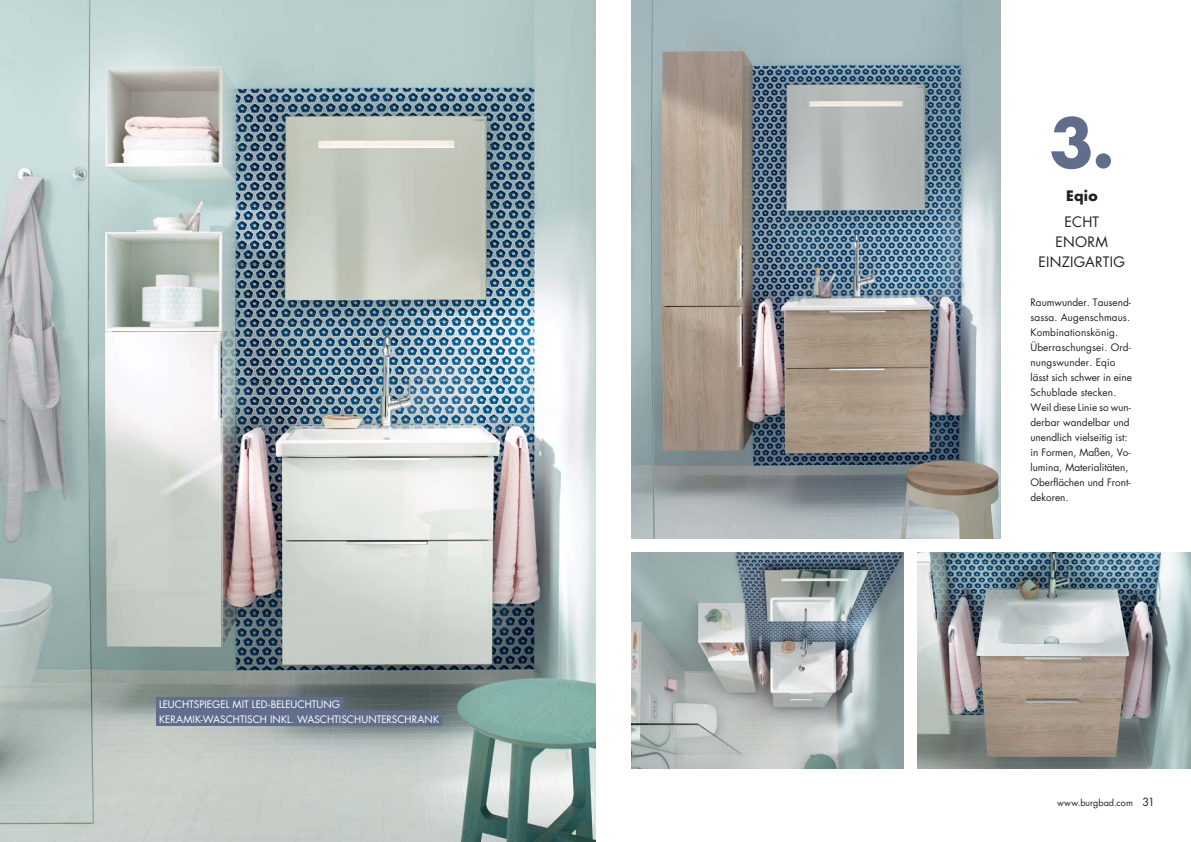
<style>
.page{position:relative;width:1191px;height:842px;background:#fff}
.page>*{position:absolute;margin:0;border:0;box-sizing:border-box;transform-origin:0 0}
.t1{font:700 65px "Futura Std";color:#606e8c}
.t2{font:14px/20px "Futura Std";letter-spacing:.015em;color:#231f20;text-align:center}
.t3{font:700 14px "Futura Std";color:#231f20}
.t4{font:10px/15px "Futura Std";color:#231f20}
.t5{font:10px/14px "Futura Std";color:#fff}
.t6{font:9px "Futura Std";letter-spacing:.005em;color:#231f20}
.s1{font-size:11px}
</style>
<div class="page">
<img style="left:918px;top:553px;width:273px;height:215px">
<img style="left:631px;top:553px;width:272px;height:215px">
<img style="left:631px;top:0;width:369px;height:539px">
<img style="left:0;top:0;width:595px;height:842px">
<div style="left:156px;top:697px;width:187px;height:15px;background:#606e8c"></div>
<div style="left:156px;top:711px;width:286px;height:15px;background:#606e8c"></div>
<p class="t5" style="left:159px;top:698px;width:281px">LEUCHTSPIEGEL MIT LED-BELEUCHTUNG<br>KERAMIK-WASCHTISCH INKL. WASCHTISCHUNTERSCHRANK</p>
<h1 class="t1" style="left:1049px;top:114px;width:67px">3.</h1>
<h2 class="t3" style="left:1066px;top:190px;width:33px">Eqio</h2>
<h2 class="t2" style="left:1038px;top:213px;width:88px">ECHT<br>ENORM<br>EINZIGARTIG</h2>
<p class="t4" style="left:1030px;top:295px;width:103px">Raumwunder. Tausend&shy;sassa. Augenschmaus.<br>Kombinationskönig.<br>Überraschungsei. Ord&shy;nungswunder. Eqio lässt sich schwer in eine<br>Schublade stecken.<br>Weil diese Linie so wun&shy;derbar wandelbar und unendlich vielseitig ist: in Formen, Maßen, Vo&shy;lumina, Materialitäten,<br>Oberflächen und Front&shy;dekoren.</p>
<p class="t6" style="left:1057px;top:798px;width:99px">www.burgbad.com <span class="s1">31</span></p>
</div>
